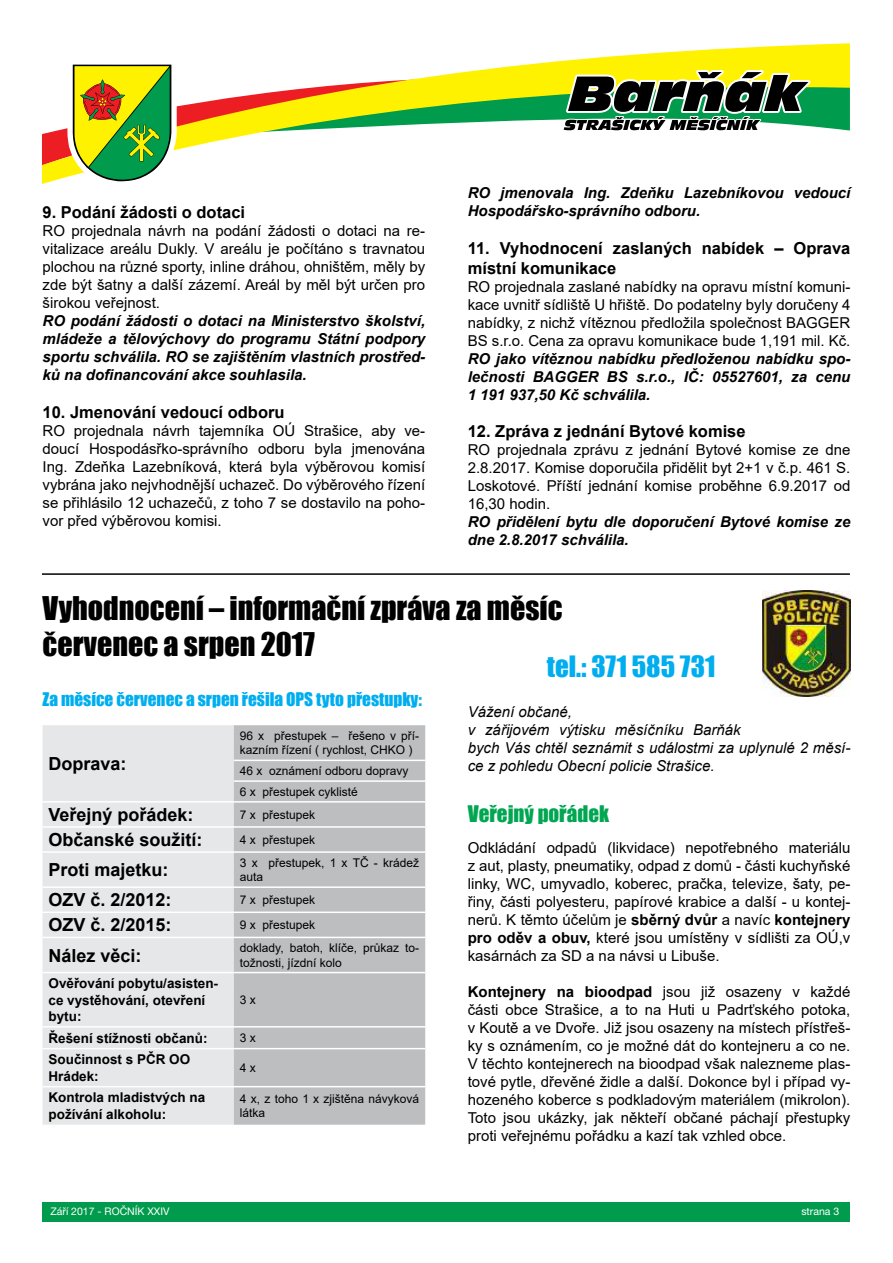
<style>
.page{position:relative;width:893px;height:1263px;background:#fff}
.page>*{position:absolute;margin:0;border:0;box-sizing:border-box;transform-origin:0 0}
.t1{font:30px/36px "Impact";color:#000}
.t2{font:27px "Impact";color:#00aeef}
.t3{font:21px "Impact";color:#00a651}
.t4{font:700 18px "Arial";color:#000}
.t5{font:17.25px "Impact";color:#00aeef}
.t6{font:700 16.5px/19.8px "Arial";color:#000}
.t7{font:15px/18px "Arial";color:#000;text-align:justify}
.t8{font:italic 700 15px/18px "Arial";color:#000;text-align:justify}
.t9{font:italic 15px/18px "Arial";color:#000}
.t10{font:700 13.5px/16.2px "Arial";color:#000}
.t11{font:12px/14.4px "Arial";color:#000}
.t12{font:10.5px "Helvetica Neue LT Pro";color:#fff}
.s1{font-weight:700}
</style>
<div class="page">
<svg style="left:583px;top:43px;width:267px;height:16px;fill:#fff200"></svg>
<div style="left:42px;top:1202px;width:808px;height:19px;background:#009b4c"></div>
<svg style="left:42px;top:59px;width:808px;height:125px"></svg>
<div style="left:43px;top:725px;width:191px;height:400px;background:#e6e7e8"></div>
<div style="left:234px;top:725px;width:191px;height:400px;background:#bcbec0"></div>
<hr style="left:234px;top:760px;width:191px;height:1px;background:#fff">
<hr style="left:234px;top:780px;width:191px;height:2px;background:#fff">
<hr style="left:43px;top:801px;width:191px;height:2px;background:#fff">
<hr style="left:234px;top:801px;width:191px;height:2px;background:#fff">
<hr style="left:43px;top:826px;width:191px;height:2px;background:#fff">
<hr style="left:234px;top:826px;width:191px;height:2px;background:#fff">
<hr style="left:43px;top:851px;width:191px;height:2px;background:#fff">
<hr style="left:234px;top:851px;width:191px;height:2px;background:#fff">
<hr style="left:43px;top:886px;width:191px;height:2px;background:#fff">
<hr style="left:234px;top:886px;width:191px;height:2px;background:#fff">
<hr style="left:43px;top:911px;width:191px;height:2px;background:#fff">
<hr style="left:234px;top:911px;width:191px;height:2px;background:#fff">
<hr style="left:43px;top:937px;width:191px;height:1px;background:#fff">
<hr style="left:234px;top:937px;width:191px;height:1px;background:#fff">
<hr style="left:43px;top:972px;width:191px;height:1px;background:#fff">
<hr style="left:234px;top:972px;width:191px;height:1px;background:#fff">
<hr style="left:43px;top:1026px;width:191px;height:1px;background:#fff">
<hr style="left:234px;top:1026px;width:191px;height:1px;background:#fff">
<hr style="left:43px;top:1048px;width:191px;height:1px;background:#fff">
<hr style="left:234px;top:1048px;width:191px;height:1px;background:#fff">
<hr style="left:43px;top:1086px;width:191px;height:1px;background:#fff">
<hr style="left:234px;top:1086px;width:191px;height:1px;background:#fff">
<img style="left:762px;top:590px;width:88px;height:106px">
<hr style="left:42px;top:573px;width:808px;height:2px;background:#000">
<p class="t6" style="left:43px;top:202px;width:204px">9. Podání žádosti o dotaci</p>
<p class="t7" style="left:43px;top:221px;width:384px">RO projednala návrh na podání žádosti o dotaci na re&shy;vitalizace areálu Dukly. V areálu je počítáno s travnatou plochou na různé sporty, inline dráhou, ohništěm, měly by zde být šatny a další zázemí. Areál by měl být určen pro širokou veřejnost.</p>
<p class="t8" style="left:43px;top:312px;width:384px">RO podání žádosti o dotaci na Ministerstvo školství, mládeže a tělovýchovy do programu Státní podpory sportu schválila. RO se zajištěním vlastních prostřed&shy;ků na dofinancování akce souhlasila.</p>
<p class="t6" style="left:43px;top:402px;width:244px">10. Jmenování vedoucí odboru</p>
<p class="t7" style="left:43px;top:421px;width:384px">RO projednala návrh tajemníka OÚ Strašice, aby ve&shy;doucí Hospodásřko-správního odboru byla jmenována Ing. Zdeňka Lazebníková, která byla výběrovou komisí vybrána jako nejvhodnější uchazeč. Do výběrového řízení se přihlásilo 12 uchazečů, z toho 7 se dostavilo na poho&shy;vor před výběrovou komisi.</p>
<p class="t8" style="left:468px;top:184px;width:384px">RO jmenovala Ing. Zdeňku Lazebníkovou vedoucí<br>Hospodářsko-správního odboru.</p>
<p class="t6" style="left:468px;top:238px;width:384px">11. Vyhodnocení zaslaných nabídek – Oprava místní komunikace</p>
<p class="t7" style="left:468px;top:277px;width:384px">RO projednala zaslané nabídky na opravu místní komuni&shy;kace uvnitř sídliště U hřiště. Do podatelny byly doručeny 4 nabídky, z nichž vítěznou předložila společnost BAGGER BS s.r.o. Cena za opravu komunikace bude 1,191 mil. Kč.</p>
<p class="t8" style="left:468px;top:350px;width:384px">RO jako vítěznou nabídku předloženou nabídku spo&shy;lečnosti BAGGER BS s.r.o., IČ: 05527601, za cenu 1 191 937,50 Kč schválila.</p>
<p class="t6" style="left:468px;top:422px;width:279px">12. Zpráva z jednání Bytové komise</p>
<p class="t7" style="left:468px;top:441px;width:384px">RO projednala zprávu z jednání Bytové komise ze dne 2.8.2017. Komise doporučila přidělit byt 2+1 v č.p. 461 S.<br>Loskotové. Příští jednání komise proběhne 6.9.2017 od 16,30 hodin.</p>
<p class="t8" style="left:468px;top:514px;width:384px">RO přidělení bytu dle doporučení Bytové komise ze dne 2.8.2017 schválila.</p>
<h1 class="t1" style="left:43px;top:589px;width:522px">Vyhodnocení – informační zpráva za měsíc červenec a srpen 2017</h1>
<p class="t5" style="left:43px;top:686px;width:381px">Za měsíce červenec a srpen řešila OPS tyto přestupky:</p>
<h2 class="t2" style="left:547px;top:646px;width:170px">tel.: 371 585 731</h2>
<p class="t9" style="left:468px;top:703px;width:384px">Vážení občané,<br>v zářijovém výtisku měsíčníku Barňák<br>bych Vás chtěl seznámit s událostmi za uplynulé 2 měsí&shy;ce z pohledu Obecní policie Strašice.</p>
<h3 class="t3" style="left:468px;top:797px;width:143px">Veřejný pořádek</h3>
<p class="t7" style="left:468px;top:838px;width:384px">Odkládání odpadů (likvidace) nepotřebného materiálu z aut, plasty, pneumatiky, odpad z domů - části kuchyňské linky, WC, umyvadlo, koberec, pračka, televize, šaty, pe&shy;řiny, části polyesteru, papírové krabice a další - u kontej&shy;nerů. K těmto účelům je <span class="s1">sběrný dvůr</span> a navíc <span class="s1">kontejnery pro oděv a obuv,</span> které jsou umístěny v sídlišti za OÚ,v kasárnách za SD a na návsi u Libuše.</p>
<p class="t7" style="left:468px;top:982px;width:384px"><span class="s1">Kontejnery na bioodpad</span> jsou již osazeny v každé části obce Strašice, a to na Huti u Padrťského potoka, v Koutě a ve Dvoře. Již jsou osazeny na místech přístřeš&shy;ky s oznámením, co je možné dát do kontejneru a co ne.<br>V těchto kontejnerech na bioodpad však nalezneme plas&shy;tové pytle, dřevěné židle a další. Dokonce byl i případ vy&shy;hozeného koberce s podkladovým materiálem (mikrolon).<br>Toto jsou ukázky, jak někteří občané páchají přestupky proti veřejnému pořádku a kazí tak vzhled obce.</p>
<p class="t11" style="left:240px;top:728px;width:181px">96 x přestupek – řešeno v pří&shy;kazním řízení ( rychlost, CHKO )</p>
<p class="t11" style="left:240px;top:760px;width:170px;line-height:20.7px">46 x oznámení odboru dopravy<br>6 x přestupek cyklisté</p>
<p class="t4" style="left:49px;top:751px;width:80px">Doprava:</p>
<p class="t4" style="left:49px;top:802px;width:147px">Veřejný pořádek:</p>
<p class="t11" style="left:240px;top:807px;width:77px">7 x přestupek</p>
<p class="t4" style="left:49px;top:827px;width:156px">Občanské soužití:</p>
<p class="t11" style="left:240px;top:832px;width:77px">4 x přestupek</p>
<p class="t4" style="left:49px;top:857px;width:122px">Proti majetku:</p>
<p class="t11" style="left:240px;top:855px;width:181px">3 x přestupek, 1 x TČ - krádež auta</p>
<p class="t4" style="left:49px;top:887px;width:125px">OZV č. 2/2012:</p>
<p class="t11" style="left:240px;top:893px;width:77px">7 x přestupek</p>
<p class="t4" style="left:49px;top:912px;width:125px">OZV č. 2/2015:</p>
<p class="t11" style="left:240px;top:918px;width:77px">9 x přestupek</p>
<p class="t4" style="left:49px;top:942px;width:95px">Nález věci:</p>
<p class="t11" style="left:240px;top:941px;width:181px">doklady, batoh, klíče, průkaz to&shy;tožnosti, jízdní kolo</p>
<p class="t10" style="left:49px;top:976px;width:171px">Ověřování pobytu/asisten&shy;ce vystěhování, otevření bytu:</p>
<p class="t11" style="left:240px;top:992px;width:18px">3 x</p>
<p class="t10" style="left:49px;top:1030px;width:161px">Řešení stížnosti občanů:</p>
<p class="t11" style="left:240px;top:1030px;width:18px">3 x</p>
<p class="t10" style="left:49px;top:1052px;width:143px">Součinnost s PČR OO<br>Hrádek:</p>
<p class="t11" style="left:240px;top:1060px;width:18px">4 x</p>
<p class="t10" style="left:49px;top:1090px;width:158px">Kontrola mladistvých na požívání alkoholu:</p>
<p class="t11" style="left:240px;top:1091px;width:181px">4 x, z toho 1 x zjištěna návyková látka</p>
<p class="t12" style="left:50px;top:1204px;width:121px">Září 2017 - ROČNÍK XXIV</p>
<p class="t12" style="left:801px;top:1204px;width:39px">strana 3</p>
</div>
